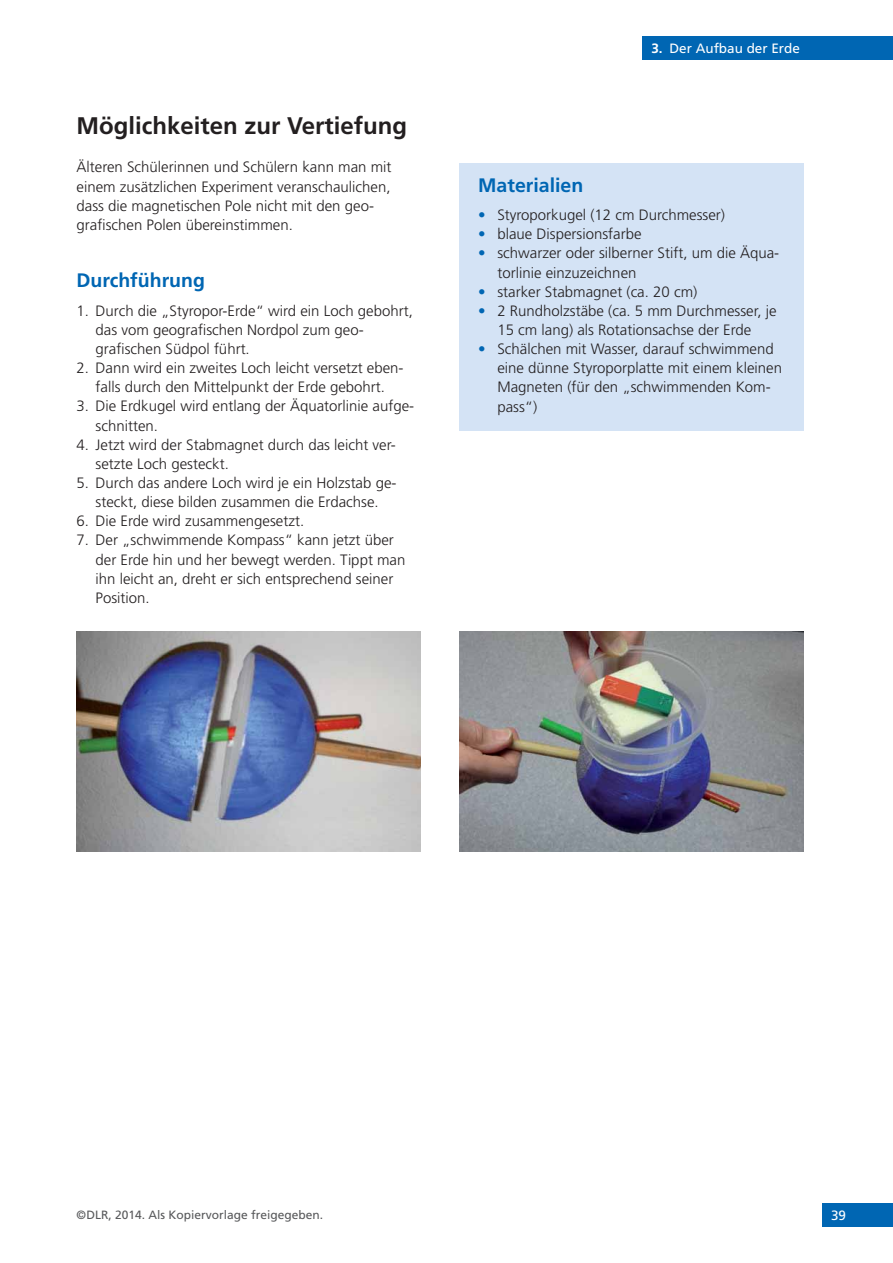
<style>
.page{position:relative;width:893px;height:1263px;background:#fff}
.page>*{position:absolute;margin:0;border:0;box-sizing:border-box;transform-origin:0 0}
.t1{font:700 24px "Frutiger";color:#231f20}
.t2{font:700 19.5px "Frutiger";color:#0066b3}
.t3{font:300 15px/19.2px "Frutiger";color:#231f20}
.t4{font:13.5px "Frutiger";color:#fff}
.t5{font:12px "Frutiger";color:#58595b}
.s1{font-weight:700}
.s2{color:#0066b3}
</style>
<div class="page">
<div style="left:822px;top:1203px;width:71px;height:24px;background:#0066b3"></div>
<div style="left:642px;top:36px;width:251px;height:24px;background:#0066b3"></div>
<div style="left:459px;top:163px;width:344px;height:268px;background:#d4e3f5"></div>
<img style="left:77px;top:631px;width:344px;height:220px">
<img style="left:459px;top:631px;width:344px;height:220px">
<h1 class="t1" style="left:77px;top:116px;width:332px">Möglichkeiten zur Vertiefung</h1>
<p class="t3" style="left:77px;top:159px;width:316px">Älteren Schülerinnen und Schülern kann man mit einem zusätzlichen Experiment veranschaulichen, dass die magnetischen Pole nicht mit den geo&shy;grafischen Polen übereinstimmen.</p>
<h2 class="t2" style="left:77px;top:273px;width:130px">Durchführung</h2>
<p class="t3" style="left:96px;top:302px;width:319px;text-indent:-19px">1. Durch die „Styropor-Erde“ wird ein Loch gebohrt, das vom geografischen Nordpol zum geo&shy;grafischen Südpol führt.</p>
<p class="t3" style="left:77px;top:360px;width:329px;text-align:center">2. Dann wird ein zweites Loch leicht versetzt eben&shy;falls durch den Mittelpunkt der Erde gebohrt.</p>
<p class="t3" style="left:96px;top:398px;width:320px;text-indent:-19px">3. Die Erdkugel wird entlang der Äquatorlinie aufge&shy;schnitten.</p>
<p class="t3" style="left:96px;top:436px;width:302px;text-indent:-19px">4. Jetzt wird der Stabmagnet durch das leicht ver&shy;setzte Loch gesteckt.</p>
<p class="t3" style="left:77px;top:474px;width:321px;text-align:center">5. Durch das andere Loch wird je ein Holzstab ge&shy;steckt, diese bilden zusammen die Erdachse.</p>
<p class="t3" style="left:77px;top:513px;width:229px">6. Die Erde wird zusammengesetzt.</p>
<p class="t3" style="left:96px;top:532px;width:311px;text-indent:-19px">7. Der „schwimmende Kompass“ kann jetzt über der Erde hin und her bewegt werden. Tippt man ihn leicht an, dreht er sich entsprechend seiner Position.</p>
<p class="t4" style="left:651px;top:43px;width:150px"><span class="s1">3.</span> Der Aufbau der Erde</p>
<h2 class="t2" style="left:478px;top:177px;width:107px">Materialien</h2>
<p class="t3" style="left:478px;top:207px;width:248px"><span class="s2">•</span> Styroporkugel (12 cm Durchmesser)</p>
<p class="t3" style="left:478px;top:226px;width:165px"><span class="s2">•</span> blaue Dispersionsfarbe</p>
<p class="t3" style="left:497px;top:245px;width:283px;text-indent:-19px"><span class="s2">•</span> schwarzer oder silberner Stift, um die Äqua&shy;torlinie einzuzeichnen</p>
<p class="t3" style="left:478px;top:283px;width:221px"><span class="s2">•</span> starker Stabmagnet (ca. 20 cm)</p>
<p class="t3" style="left:478px;top:302px;width:300px;text-align:center"><span class="s2">•</span> 2 Rundholzstäbe (ca. 5 mm Durchmesser, je<br>15 cm lang) als Rotationsachse der Erde</p>
<p class="t3" style="left:497px;top:340px;width:286px;text-indent:-19px"><span class="s2">•</span> Schälchen mit Wasser, darauf schwimmend eine dünne Styroporplatte mit einem kleinen Magneten (für den „schwimmenden Kom&shy;pass“)</p>
<p class="t5" style="left:77px;top:1210px;width:248px">© DLR, 2014. Als Kopiervorlage freigegeben.</p>
<p class="t4" style="left:831px;top:1210px;width:17px">39</p>
</div>
